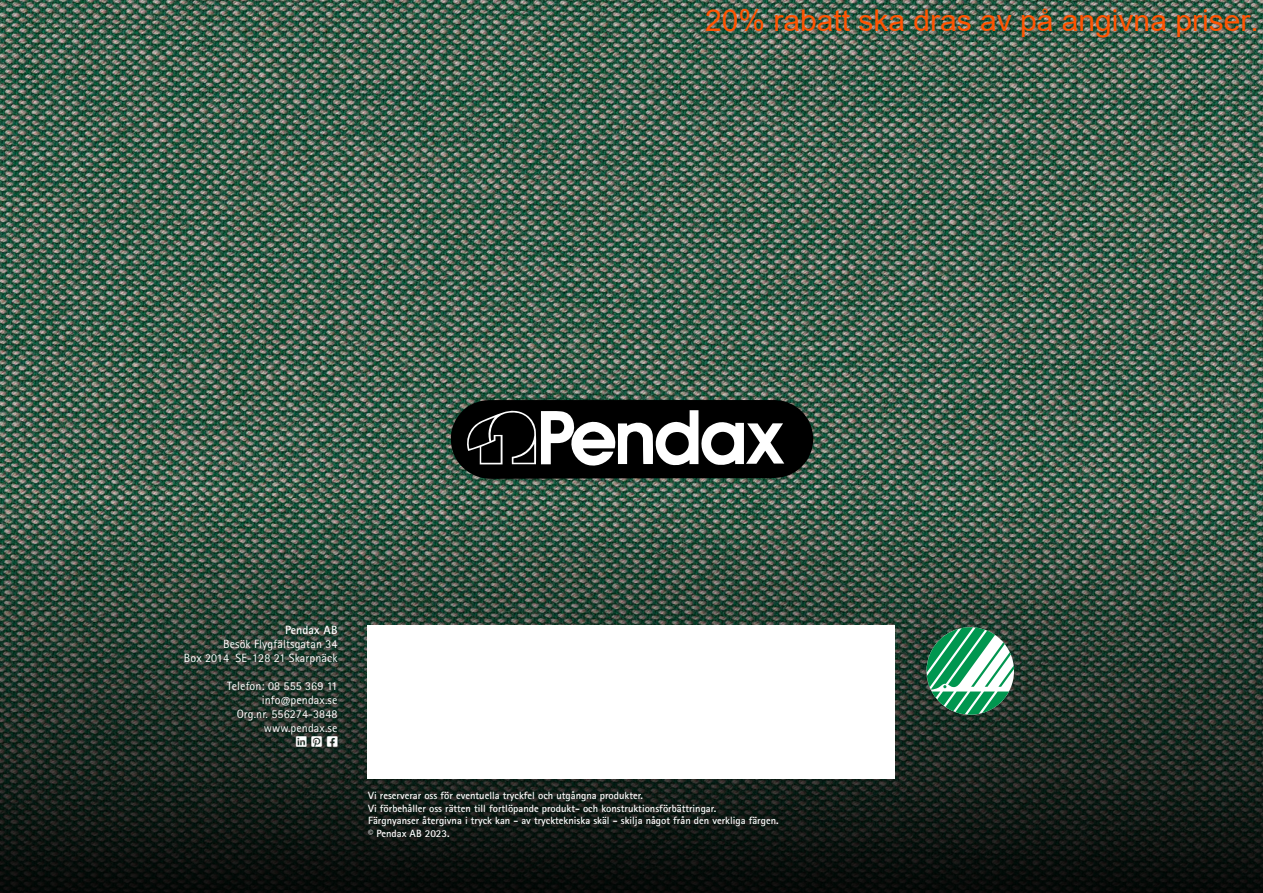
<style>
.page{position:relative;width:1263px;height:893px;background:#fff}
.page>*{position:absolute;margin:0;border:0;box-sizing:border-box;transform-origin:0 0}
.t1{font:30px "Arial";color:#ff5400}
.t2{font:12px/14px "Rotis Sans Serif Pro";letter-spacing:.01em;color:#fff;text-align:right}
.t3{font:700 12px "Rotis Sans Serif Pro";letter-spacing:.01em;color:#fff}
.t4{font:700 10.5px/12.6px "Rotis Sans Serif Pro";color:#fff}
</style>
<div class="page">
<img style="left:0;top:0;width:1263px;height:893px">
<div style="left:368px;top:625px;width:527px;height:153px;background:#fff"></div>
<svg style="left:450px;top:400px;width:363px;height:79px"></svg>
<svg style="left:926px;top:627px;width:88px;height:88px"></svg>
<svg style="left:296px;top:736px;width:42px;height:10px"></svg>
<h1 class="t1" style="left:705px;top:0;width:555px">20% rabatt ska dras av på angivna priser.</h1>
<p class="t3" style="left:285px;top:622px;width:54px">Pendax AB</p>
<p class="t2" style="left:184px;top:637px;width:155px">Besök Flygfältsgatan 34<br>Box 2014 SE-128 21 Skarpnäck</p>
<p class="t2" style="left:227px;top:679px;width:112px">Telefon: 08 555 369 11 info@pendax.se<br>Org.nr. 556274-3848 www.pendax.se</p>
<p class="t4" style="left:368px;top:789px;width:412px">Vi reserverar oss för eventuella tryckfel och utgångna produkter.<br>Vi förbehåller oss rätten till fortlöpande produkt- och konstruktionsförbättringar.<br>Färgnyanser återgivna i tryck kan - av trycktekniska skäl - skilja något från den verkliga färgen. © Pendax AB 2023.</p>
</div>
